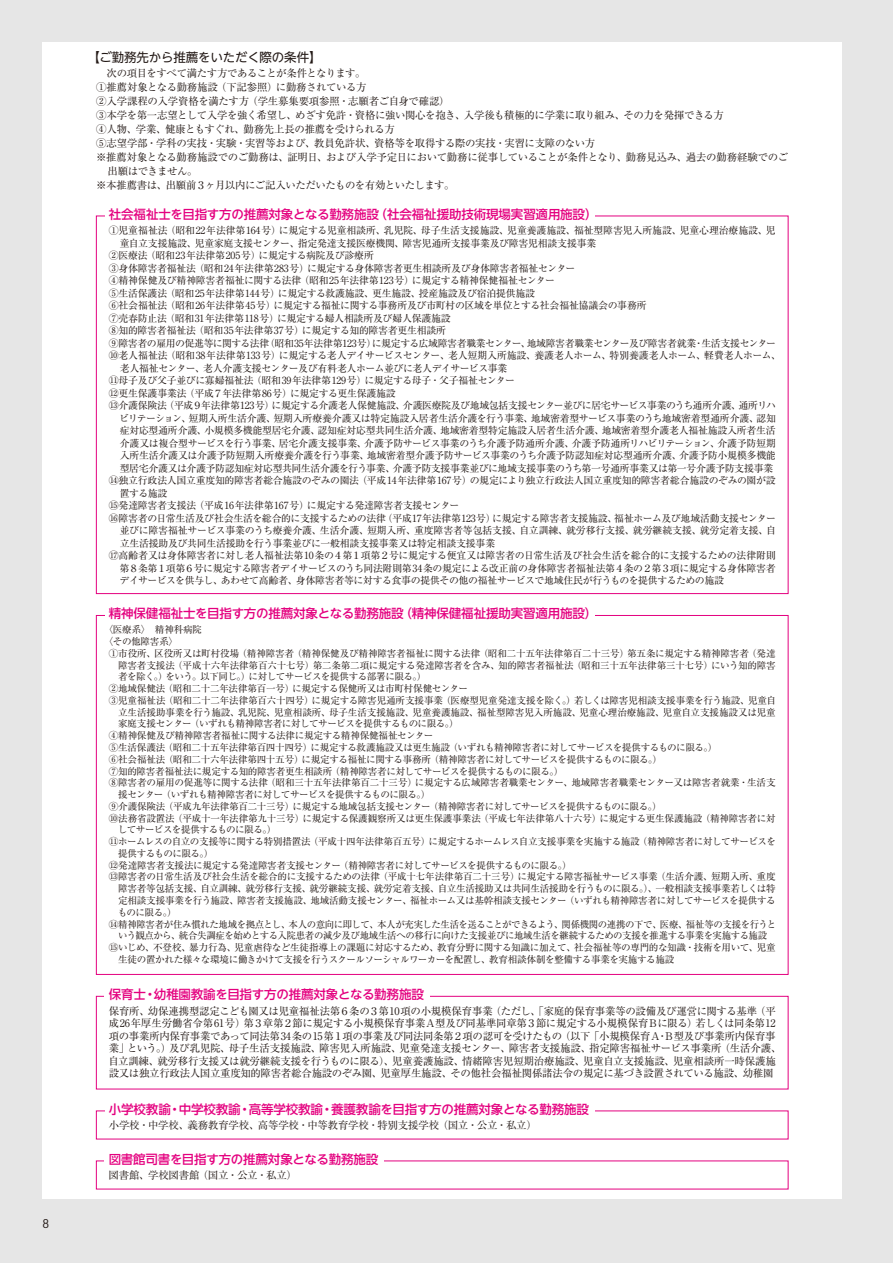
<style>
.page{position:relative;width:893px;height:1263px;background:#e6e6e6}
.page>*{position:absolute;margin:0;border:0;box-sizing:border-box;transform-origin:0 0}
.t1{font:500 12.45px "UD Shin Go NT Pro";letter-spacing:-.015em;color:#e4007f}
.t2{font:12.45px "UD Shin Go NT Pro";letter-spacing:-.015em;color:#231916}
.t3{font:11.7px "Shuei Go Gin Std L";color:#221815}
.t4{font:10.35px/12.5px "Ryumin Pr 5";letter-spacing:-.025em;color:#231916}
.t5{font:9.9px "Ryumin Pr 5";letter-spacing:-.025em;color:#231916}
.t6{font:9.6px "Ryumin Pr 5";letter-spacing:-.03em;color:#231916}
.t7{font:9.6px "Ryumin Pr 5";letter-spacing:-.05em;color:#231916}
.t8{font:9.6px "Ryumin Pr 5";letter-spacing:-.055em;color:#231916}
</style>
<div class="page">
<div style="left:43px;top:43px;width:799px;height:1156px;background:#fff"></div>
<div style="left:96px;top:996px;width:692px;height:93px;border:1px solid #e4007f"></div>
<div style="left:105px;top:988px;width:325px;height:14px;background:#fff"></div>
<p class="t3" style="left:42px;top:1215px;width:9px">8</p>
<p class="t2" style="left:88px;top:48px;width:236px">【ご勤務先から推薦をいただく際の条件】</p>
<p class="t4" style="left:96px;top:66px;width:271px">　次の項目をすべて満たす方であることが条件となります。</p>
<p class="t4" style="left:96px;top:80px;width:272px">①推薦対象となる勤務施設（下記参照）に勤務されている方</p>
<p class="t4" style="left:96px;top:94px;width:355px">②入学課程の入学資格を満たす方（学生募集要項参照・志願者ご自身で確認）</p>
<p class="t4" style="left:96px;top:108px;width:629px">③本学を第一志望として入学を強く希望し、めざす免許・資格に強い関心を抱き、入学後も積極的に学業に取り組み、その力を発揮できる方</p>
<p class="t4" style="left:96px;top:122px;width:300px">④人物、学業、健康ともすぐれ、勤務先上長の推薦を受けられる方</p>
<p class="t4" style="left:96px;top:136px;width:501px">⑤志望学部・学科の実技・実験・実習等および、教員免許状、資格等を取得する際の実技・実習に支障のない方</p>
<p class="t4" style="left:96px;top:150px;width:694px">※推薦対象となる勤務施設でのご勤務は、証明日、および入学予定日において勤務に従事していることが条件となり、勤務見込み、過去の勤務経験でのご</p>
<p class="t4" style="left:108px;top:164px;width:92px">出願はできません。</p>
<p class="t4" style="left:96px;top:178px;width:360px">※本推薦書は、出願前３ヶ月以内にご記入いただいたものを有効といたします。</p>
<p class="t1" style="left:109px;top:204px;width:490px">社会福祉士を目指す方の推薦対象となる勤務施設（社会福祉援助技術現場実習適用施設）</p>
<p class="t5" style="left:109px;top:223px;width:668px">①児童福祉法（昭和22年法律第164号）に規定する児童相談所、乳児院、母子生活支援施設、児童養護施設、福祉型障害児入所施設、児童心理治療施設、児</p>
<p class="t5" style="left:120px;top:235px;width:478px">童自立支援施設、児童家庭支援センター、指定発達支援医療機関、障害児通所支援事業及び障害児相談支援事業</p>
<p class="t5" style="left:109px;top:248px;width:267px">②医療法（昭和23年法律第205号）に規定する病院及び診療所</p>
<p class="t5" style="left:109px;top:260px;width:468px">③身体障害者福祉法（昭和24年法律第283号）に規定する身体障害者更生相談所及び身体障害者福祉センター</p>
<p class="t5" style="left:109px;top:273px;width:448px">④精神保健及び精神障害者福祉に関する法律（昭和25年法律第123号）に規定する精神保健福祉センター</p>
<p class="t5" style="left:109px;top:285px;width:428px">⑤生活保護法（昭和25年法律第144号）に規定する救護施設、更生施設、授産施設及び宿泊提供施設</p>
<p class="t5" style="left:109px;top:298px;width:539px">⑥社会福祉法（昭和26年法律第45号）に規定する福祉に関する事務所及び市町村の区域を単位とする社会福祉協議会の事務所</p>
<p class="t5" style="left:109px;top:310px;width:343px">⑦売春防止法（昭和31年法律第118号）に規定する婦人相談所及び婦人保護施設</p>
<p class="t5" style="left:109px;top:323px;width:339px">⑧知的障害者福祉法（昭和35年法律第37号）に規定する知的障害者更生相談所</p>
<p class="t5" style="left:109px;top:335px;width:669px">⑨障害者の雇用の促進等に関する法律（昭和35年法律第123号）に規定する広域障害者職業センター、地域障害者職業センター及び障害者就業・生活支援センター</p>
<p class="t5" style="left:109px;top:348px;width:674px">⑩老人福祉法（昭和38年法律第133号）に規定する老人デイサービスセンター、老人短期入所施設、養護老人ホーム、特別養護老人ホーム、軽費老人ホーム、</p>
<p class="t5" style="left:120px;top:360px;width:389px">老人福祉センター、老人介護支援センター及び有料老人ホーム並びに老人デイサービス事業</p>
<p class="t5" style="left:109px;top:373px;width:408px">⑪母子及び父子並びに寡婦福祉法（昭和39年法律第129号）に規定する母子・父子福祉センター</p>
<p class="t5" style="left:109px;top:385px;width:289px">⑫更生保護事業法（平成７年法律第86号）に規定する更生保護施設</p>
<p class="t5" style="left:109px;top:398px;width:669px">⑬介護保険法（平成９年法律第123号）に規定する介護老人保健施設、介護医療院及び地域包括支援センター並びに居宅サービス事業のうち通所介護、通所リハ</p>
<p class="t5" style="left:119px;top:410px;width:658px">ビリテーション、短期入所生活介護、短期入所療養介護又は特定施設入居者生活介護を行う事業、地域密着型サービス事業のうち地域密着型通所介護、認知</p>
<p class="t5" style="left:120px;top:423px;width:658px">症対応型通所介護、小規模多機能型居宅介護、認知症対応型共同生活介護、地域密着型特定施設入居者生活介護、地域密着型介護老人福祉施設入所者生活</p>
<p class="t5" style="left:120px;top:435px;width:658px">介護又は複合型サービスを行う事業、居宅介護支援事業、介護予防サービス事業のうち介護予防通所介護、介護予防通所リハビリテーション、介護予防短期</p>
<p class="t5" style="left:120px;top:448px;width:658px">入所生活介護又は介護予防短期入所療養介護を行う事業、地域密着型介護予防サービス事業のうち介護予防認知症対応型通所介護、介護予防小規模多機能</p>
<p class="t5" style="left:120px;top:460px;width:655px">型居宅介護又は介護予防認知症対応型共同生活介護を行う事業、介護予防支援事業並びに地域支援事業のうち第一号通所事業又は第一号介護予防支援事業</p>
<p class="t5" style="left:109px;top:473px;width:668px">⑭独立行政法人国立重度知的障害者総合施設のぞみの園法（平成14年法律第167号）の規定により独立行政法人国立重度知的障害者総合施設のぞみの園が設</p>
<p class="t5" style="left:120px;top:485px;width:49px">置する施設</p>
<p class="t5" style="left:109px;top:498px;width:352px">⑮発達障害者支援法（平成16年法律第167号）に規定する発達障害者支援センター</p>
<p class="t5" style="left:109px;top:510px;width:669px">⑯障害者の日常生活及び社会生活を総合的に支援するための法律（平成17年法律第123号）に規定する障害者支援施設、福祉ホーム及び地域活動支援センター</p>
<p class="t5" style="left:120px;top:523px;width:658px">並びに障害福祉サービス事業のうち療養介護、生活介護、短期入所、重度障害者等包括支援、自立訓練、就労移行支援、就労継続支援、就労定着支援、自</p>
<p class="t5" style="left:120px;top:535px;width:377px">立生活援助及び共同生活援助を行う事業並びに一般相談支援事業又は特定相談支援事業</p>
<p class="t5" style="left:109px;top:548px;width:668px">⑰高齢者又は身体障害者に対し老人福祉法第10条の４第１項第２号に規定する便宜又は障害者の日常生活及び社会生活を総合的に支援するための法律附則</p>
<p class="t5" style="left:120px;top:560px;width:658px">第８条第１項第６号に規定する障害者デイサービスのうち同法附則第34条の規定による改正前の身体障害者福祉法第４条の２第３項に規定する身体障害者</p>
<p class="t5" style="left:120px;top:573px;width:606px">デイサービスを供与し、あわせて高齢者、身体障害者等に対する食事の提供その他の福祉サービスで地域住民が行うものを提供するための施設</p>
<p class="t1" style="left:109px;top:603px;width:490px">精神保健福祉士を目指す方の推薦対象となる勤務施設（精神保健福祉援助実習適用施設）</p>
<p class="t6" style="left:104px;top:622px;width:100px">〈医療系〉　精神科病院</p>
<p class="t6" style="left:104px;top:634px;width:76px">〈その他障害系〉</p>
<p class="t6" style="left:109px;top:646px;width:668px">①市役所、区役所又は町村役場（精神障害者（精神保健及び精神障害者福祉に関する法律（昭和二十五年法律第百二十三号）第五条に規定する精神障害者（発達</p>
<p class="t6" style="left:118px;top:657px;width:659px">障害者支援法（平成十六年法律第百六十七号）第二条第二項に規定する発達障害者を含み、知的障害者福祉法（昭和三十五年法律第三十七号）にいう知的障害</p>
<p class="t7" style="left:118px;top:669px;width:310px">者を除く。）をいう。以下同じ。）に対してサービスを提供する部署に限る。）</p>
<p class="t6" style="left:109px;top:681px;width:361px">②地域保健法（昭和二十二年法律第百一号）に規定する保健所又は市町村保健センター</p>
<p class="t6" style="left:109px;top:693px;width:669px">③児童福祉法（昭和二十二年法律第百六十四号）に規定する障害児通所支援事業（医療型児童発達支援を除く。）若しくは障害児相談支援事業を行う施設、児童自</p>
<p class="t6" style="left:118px;top:704px;width:659px">立生活援助事業を行う施設、乳児院、児童相談所、母子生活支援施設、児童養護施設、福祉型障害児入所施設、児童心理治療施設、児童自立支援施設又は児童</p>
<p class="t6" style="left:118px;top:716px;width:342px">家庭支援センター（いずれも精神障害者に対してサービスを提供するものに限る。）</p>
<p class="t6" style="left:109px;top:728px;width:326px">④精神保健及び精神障害者福祉に関する法律に規定する精神保健福祉センター</p>
<p class="t6" style="left:109px;top:740px;width:610px">⑤生活保護法（昭和二十五年法律第百四十四号）に規定する救護施設又は更生施設（いずれも精神障害者に対してサービスを提供するものに限る。）</p>
<p class="t6" style="left:109px;top:752px;width:555px">⑥社会福祉法（昭和二十六年法律第四十五号）に規定する福祉に関する事務所（精神障害者に対してサービスを提供するものに限る。）</p>
<p class="t6" style="left:109px;top:763px;width:456px">⑦知的障害者福祉法に規定する知的障害者更生相談所（精神障害者に対してサービスを提供するものに限る。）</p>
<p class="t6" style="left:109px;top:775px;width:668px">⑧障害者の雇用の促進等に関する法律（昭和三十五年法律第百二十三号）に規定する広域障害者職業センター、地域障害者職業センター又は障害者就業・生活支</p>
<p class="t6" style="left:118px;top:787px;width:314px">援センター（いずれも精神障害者に対してサービスを提供するものに限る。）</p>
<p class="t6" style="left:109px;top:799px;width:554px">⑨介護保険法（平成九年法律第百二十三号）に規定する地域包括支援センター（精神障害者に対してサービスを提供するものに限る。）</p>
<p class="t6" style="left:109px;top:810px;width:668px">⑩法務省設置法（平成十一年法律第九十三号）に規定する保護観察所又は更生保護事業法（平成七年法律第八十六号）に規定する更生保護施設（精神障害者に対</p>
<p class="t7" style="left:118px;top:822px;width:160px">してサービスを提供するものに限る。）</p>
<p class="t6" style="left:109px;top:834px;width:669px">⑪ホームレスの自立の支援等に関する特別措置法（平成十四年法律第百五号）に規定するホームレス自立支援事業を実施する施設（精神障害者に対してサービスを</p>
<p class="t8" style="left:118px;top:846px;width:97px">提供するものに限る。）</p>
<p class="t6" style="left:109px;top:857px;width:464px">⑫発達障害者支援法に規定する発達障害者支援センター（精神障害者に対してサービスを提供するものに限る。）</p>
<p class="t6" style="left:109px;top:869px;width:668px">⑬障害者の日常生活及び社会生活を総合的に支援するための法律（平成十七年法律第百二十三号）に規定する障害福祉サービス事業（生活介護、短期入所、重度</p>
<p class="t6" style="left:118px;top:881px;width:659px">障害者等包括支援、自立訓練、就労移行支援、就労継続支援、就労定着支援、自立生活援助又は共同生活援助を行うものに限る。）、一般相談支援事業若しくは特</p>
<p class="t6" style="left:118px;top:893px;width:659px">定相談支援事業を行う施設、障害者支援施設、地域活動支援センター、福祉ホーム又は基幹相談支援センター（いずれも精神障害者に対してサービスを提供する</p>
<p class="t6" style="left:118px;top:905px;width:60px">ものに限る。）</p>
<p class="t6" style="left:109px;top:916px;width:669px">⑭精神障害者が住み慣れた地域を拠点とし、本人の意向に即して、本人が充実した生活を送ることができるよう、関係機関の連携の下で、医療、福祉等の支援を行うと</p>
<p class="t6" style="left:118px;top:928px;width:651px">いう観点から、統合失調症を始めとする入院患者の減少及び地域生活への移行に向けた支援並びに地域生活を継続するための支援を推進する事業を実施する施設</p>
<p class="t6" style="left:109px;top:940px;width:668px">⑮いじめ、不登校、暴力行為、児童虐待など生徒指導上の課題に対応するため、教育分野に関する知識に加えて、社会福祉等の専門的な知識・技術を用いて、児童</p>
<p class="t7" style="left:118px;top:952px;width:558px">生徒の置かれた様々な環境に働きかけて支援を行うスクールソーシャルワーカーを配置し、教育相談体制を整備する事業を実施する施設</p>
<p class="t1" style="left:109px;top:984px;width:317px">保育士・幼稚園教諭を目指す方の推薦対象となる勤務施設</p>
<p class="t4" style="left:108px;top:1004px;width:675px">保育所、幼保連携型認定こども園又は児童福祉法第６条の３第10項の小規模保育事業（ただし、「家庭的保育事業等の設備及び運営に関する基準（平成26年厚生労働省令第61号）第３章第２節に規定する小規模保育事業Ａ型及び同基準同章第３節に規定する小規模保育Ｂに限る）若しくは同条第12項の事業所内保育事業であって同法第34条の15第１項の事業及び同法同条第２項の認可を受けたもの（以下「小規模保育Ａ・Ｂ型及び事業所内保育事業」という。）及び乳児院、母子生活支援施設、障害児入所施設、児童発達支援センター、障害者支援施設、指定障害福祉サービス事業所（生活介護、自立訓練、就労移行支援又は就労継続支援を行うものに限る）、児童養護施設、情緒障害児短期治療施設、児童自立支援施設、児童相談所一時保護施設又は独立行政法人国立重度知的障害者総合施設のぞみ園、児童厚生施設、その他社会福祉関係諸法令の規定に基づき設置されている施設、幼稚園</p>
<p class="t1" style="left:109px;top:1099px;width:482px">小学校教諭・中学校教諭・高等学校教諭・養護教諭を目指す方の推薦対象となる勤務施設</p>
<p class="t4" style="left:109px;top:1119px;width:429px">小学校・中学校、義務教育学校、高等学校・中等教育学校・特別支援学校（国立・公立・私立）</p>
<p class="t1" style="left:109px;top:1149px;width:271px">図書館司書を目指す方の推薦対象となる勤務施設</p>
<p class="t4" style="left:109px;top:1169px;width:190px">図書館、学校図書館（国立・公立・私立）</p>
</div>
